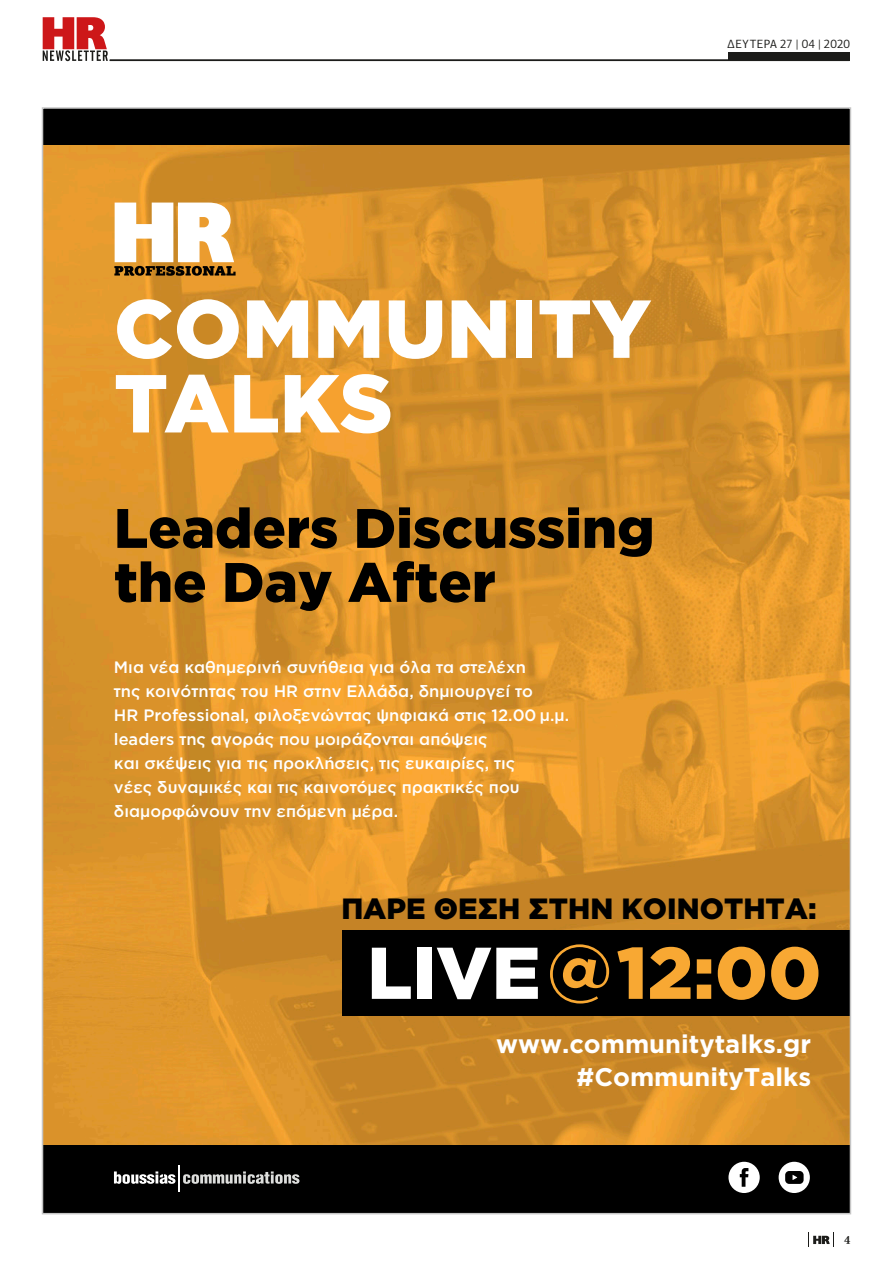
<style>
.page{position:relative;width:893px;height:1263px;background:#fff}
.page>*{position:absolute;margin:0;border:0;box-sizing:border-box;transform-origin:0 0}
.t1{font:900 82.05px/74.7px "Gotham";color:#fff}
.t2{font:900 73.05px "Gotham";color:#f8a833}
.t3{font:900 55.5px/54px "Gotham";color:#000}
.t4{font:900 29.25px "Gotham";color:#000}
.t5{font:700 25.5px/33px "Gotham";color:#fff;text-align:right}
.t6{font:500 16.5px/24px "Gotham";color:#fff}
.t7{font:700 12.75px "Minion Greek";color:#1c1c1a}
.t8{font:12px "PF Centro Sans Pro";letter-spacing:.025em;color:#1c1c1a}
.s1{color:#fff}
.s2{font-weight:700;font-size:67.65px}
</style>
<div class="page">
<img style="left:45px;top:144px;width:803px;height:1001px">
<div style="left:342px;top:930px;width:508px;height:86px;background:#000"></div>
<div style="left:43px;top:1145px;width:807px;height:69px;background:#000"></div>
<div style="left:43px;top:108px;width:807px;height:36px;background:#000"></div>
<svg style="left:114px;top:1171px;width:61px;height:13px"></svg>
<svg style="left:183px;top:1171px;width:116px;height:13px"></svg>
<hr style="left:178px;top:1165px;width:2px;height:27px;background:#fff">
<div style="left:728px;top:1162px;width:32px;height:31px;background:#fff;border-radius:50%"></div>
<svg style="left:740px;top:1168px;width:8px;height:19px"></svg>
<div style="left:779px;top:1162px;width:31px;height:31px;background:#fff;border-radius:50%"></div>
<svg style="left:785px;top:1171px;width:19px;height:13px"></svg>
<svg style="left:114px;top:203px;width:122px;height:73px"></svg>
<svg style="left:813px;top:1233px;width:21px;height:14px"></svg>
<hr style="left:110px;top:60px;width:739px;height:1px;background:#1c1c1a">
<div style="left:728px;top:53px;width:121px;height:8px;background:#1c1c1a"></div>
<svg style="left:43px;top:17px;width:65px;height:44px"></svg>
<p class="t8" style="left:727px;top:36px;width:124px">ΔΕΥΤΕΡΑ 27 | 04 | 2020</p>
<p class="t1" style="left:114px;top:290px;width:539px">COMMUNITY<br>TALKS</p>
<p class="t3" style="left:114px;top:500px;width:542px">Leaders Discussing the Day After</p>
<p class="t6" style="left:114px;top:655px;width:457px">Μια νέα καθημερινή συνήθεια για όλα τα στελέχη<br>της κοινότητας του HR στην Ελλάδα, δημιουργεί το<br>HR Professional, φιλοξενώντας ψηφιακά στις 12.00 μ.μ. leaders της αγοράς που μοιράζονται απόψεις<br>και σκέψεις για τις προκλήσεις, τις ευκαιρίες, τις<br>νέες δυναμικές και τις καινοτόμες πρακτικές που διαμορφώνουν την επόμενη μέρα.</p>
<p class="t4" style="left:341px;top:892px;width:477px">ΠΆΡΕ ΘΕΣΗ ΣΤΗΝ ΚΟΙΝΟΤΗΤΆ:</p>
<p class="t2" style="left:367px;top:931px;width:456px"><span class="s1">LIVE</span><span class="s2">@</span>12:00</p>
<p class="t5" style="left:496px;top:1026px;width:316px">www.communitytalks.gr #CommunityTalks</p>
<p class="t7" style="left:844px;top:1233px;width:8px">4</p>
</div>
